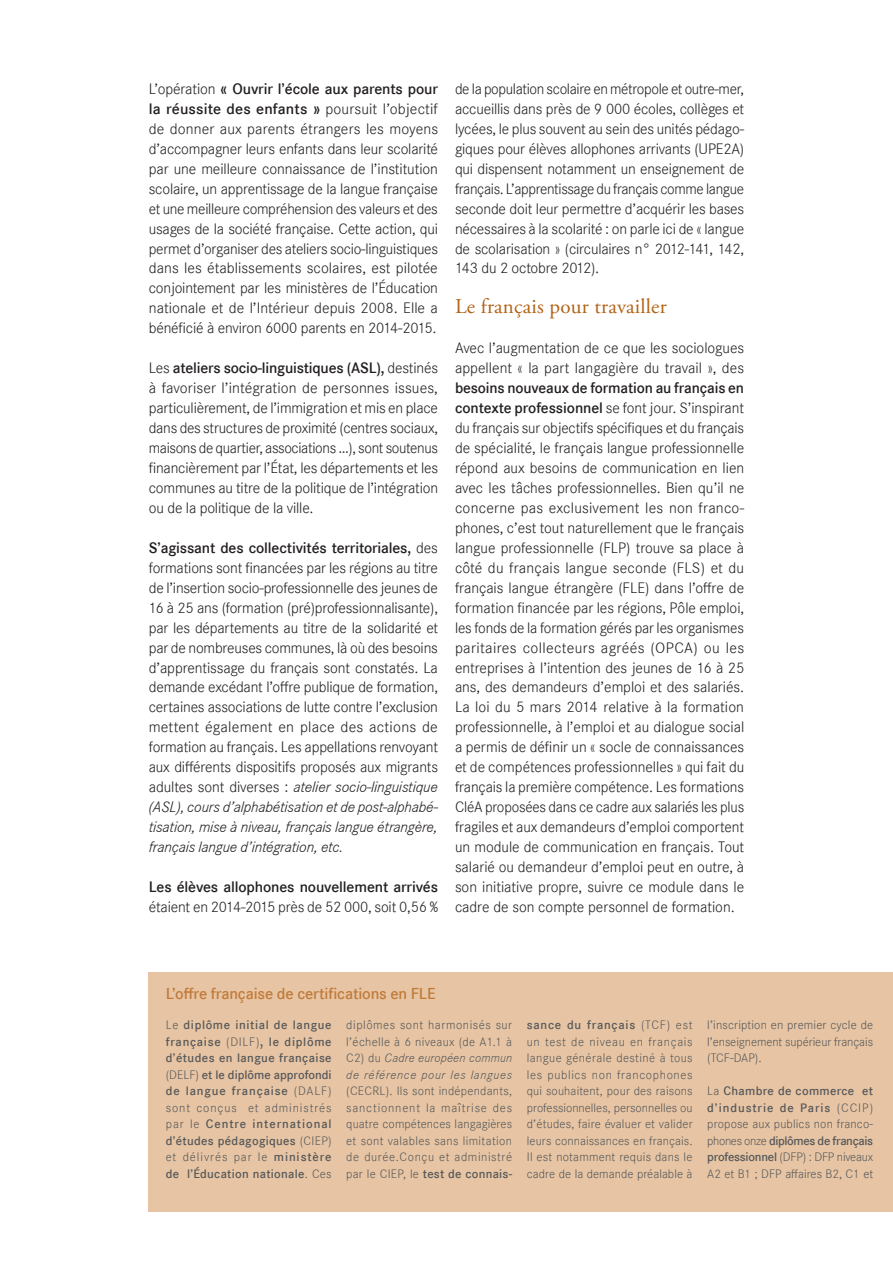
<style>
.page{position:relative;width:893px;height:1263px;background:#fff}
.page>*{position:absolute;margin:0;border:0;box-sizing:border-box;transform-origin:0 0}
.Sous_titre{font:21px "Adobe Garamond Pro";letter-spacing:.01em;color:#b36316}
.Colone_colorée{font:600 16.5px "Corporate S";letter-spacing:-.01em;color:#c17b3b}
.Labeur_-_MN{font:15.75px/20px "Corporate S Ligh";letter-spacing:-.01em;color:#231f20;text-align:justify}
.Colone_colorée-2{font:12.75px/16.5px "Corporate S Ligh";letter-spacing:.01em;color:#57585a;text-align:justify}
.Colone_colorée-3{font:600 12.75px/16.5px "Corporate S";letter-spacing:.025em;color:#57585a;text-align:justify}
.s1{font-family:"Corporate S";font-weight:600}
.s2{font-family:"Corpo S Lig";font-style:italic}
.s3{font-family:"Corporate S Ligh";font-weight:400}
.s4{font-weight:700}
</style>
<div class="page">
<div style="left:149px;top:972px;width:744px;height:239px;background:#e7c5a4"></div>
<p class="Labeur_-_MN" style="left:149px;top:79px;width:291px">L’opération <span class="s1">« Ouvrir l’école aux parents pour la réussite des enfants »</span> poursuit l’objectif de donner aux parents étrangers les moyens d’accompagner leurs enfants dans leur scolarité par une meilleure connaissance de l’institution scolaire, un apprentissage de la langue française et une meilleure compréhension des valeurs et des usages de la société française. Cette action, qui permet d’organiser des ateliers socio-linguistiques dans les établissements scolaires, est pilotée conjointement par les ministères de l’Éducation nationale et de l’Intérieur depuis 2008. Elle a bénéficié à environ 6000 parents en 2014-2015.</p>
<p class="Labeur_-_MN" style="left:149px;top:358px;width:291px">Les <span class="s1">ateliers socio-linguistiques (ASL),</span> destinés à favoriser l’intégration de personnes issues, particulièrement, de l’immigration et mis en place dans des structures de proximité (centres sociaux, maisons de quartier, associations …), sont soutenus financièrement par l’État, les départements et les communes au titre de la politique de l’intégration ou de la politique de la ville.</p>
<p class="Labeur_-_MN" style="left:149px;top:538px;width:291px"><span class="s1">S’agissant des collectivités territoriales,</span> des formations sont financées par les régions au titre de l’insertion socio-professionnelle des jeunes de 16 à 25 ans (formation (pré)professionnalisante), par les départements au titre de la solidarité et par de nombreuses communes, là où des besoins d’apprentissage du français sont constatés. La demande excédant l’offre publique de formation, certaines associations de lutte contre l’exclusion mettent également en place des actions de formation au français. Les appellations renvoyant aux différents dispositifs proposés aux migrants adultes sont diverses : <span class="s2">atelier socio-linguistique (ASL), cours d’alphabétisation et de post-alphabé&shy;tisation, mise à niveau, français langue étrangère, français langue d’intégration, etc.</span></p>
<p class="Labeur_-_MN" style="left:149px;top:877px;width:291px"><span class="s1">Les élèves allophones nouvellement arrivés </span>étaient en 2014-2015 près de 52 000, soit 0,56 %</p>
<p class="Labeur_-_MN" style="left:455px;top:79px;width:291px">de la population scolaire en métropole et outre-mer, accueillis dans près de 9 000 écoles, collèges et lycées, le plus souvent au sein des unités pédago&shy;giques pour élèves allophones arrivants (UPE2A) qui dispensent notamment un enseignement de français. L’apprentissage du français comme langue seconde doit leur permettre d’acquérir les bases nécessaires à la scolarité : on parle ici de « langue de scolarisation » (circulaires n° 2012-141, 142, 143 du 2 octobre 2012).</p>
<p class="Sous_titre" style="left:455px;top:294px;width:213px">Le français pour travailler</p>
<p class="Labeur_-_MN" style="left:455px;top:338px;width:291px">Avec l’augmentation de ce que les sociologues appellent « la part langagière du travail », des <span class="s1">besoins nouveaux de formation au français en contexte professionnel</span> se font jour. S’inspirant du français sur objectifs spécifiques et du français de spécialité, le français langue professionnelle répond aux besoins de communication en lien avec les tâches professionnelles. Bien qu’il ne concerne pas exclusivement les non franco&shy;phones, c’est tout naturellement que le français langue professionnelle (FLP) trouve sa place à côté du français langue seconde (FLS) et du français langue étrangère (FLE) dans l’offre de formation financée par les régions, Pôle emploi, les fonds de la formation gérés par les organismes paritaires collecteurs agréés (OPCA) ou les entreprises à l’intention des jeunes de 16 à 25 ans, des demandeurs d’emploi et des salariés.<br>La loi du 5 mars 2014 relative à la formation professionnelle, à l’emploi et au dialogue social a permis de définir un « socle de connaissances et de compétences professionnelles » qui fait du français la première compétence. Les formations CléA proposées dans ce cadre aux salariés les plus fragiles et aux demandeurs d’emploi comportent un module de communication en français. Tout salarié ou demandeur d’emploi peut en outre, à son initiative propre, suivre ce module dans le cadre de son compte personnel de formation.</p>
<p class="Colone_colorée" style="left:166px;top:984px;width:271px">L’offre française de certifications en FLE</p>
<p class="Colone_colorée-3" style="left:166px;top:1017px;width:167px"><span class="s3">Le</span> diplôme initial de langue française <span class="s3">(DILF)</span><span class="s4">,</span> le diplôme d’études en langue française <span class="s3">(DELF)</span> et le diplôme approfondi de langue française <span class="s3">(DALF) sont conçus et administrés par le</span> Centre international d’études pédagogiques <span class="s3">(CIEP) et délivrés par le</span> ministère de l’Éducation nationale<span class="s3">. Ces</span></p>
<p class="Colone_colorée-2" style="left:346px;top:1017px;width:167px">diplômes sont harmonisés sur l’échelle à 6 niveaux (de A1.1 à C2) du <span class="s2">Cadre européen commun de référence pour les langues </span>(CECRL). Ils sont indépendants, sanctionnent la maîtrise des quatre compétences langagières et sont valables sans limitation de durée.Conçu et administré par le CIEP, le <span class="s1">test de connais-</span></p>
<p class="Colone_colorée-2" style="left:527px;top:1017px;width:167px"><span class="s1">sance du français</span> (TCF) est un test de niveau en français langue générale destiné à tous les publics non francophones qui souhaitent, pour des raisons professionnelles, personnelles ou d’études, faire évaluer et valider leurs connaissances en français.<br>Il est notamment requis dans le cadre de la demande préalable à</p>
<p class="Colone_colorée-2" style="left:707px;top:1017px;width:167px">l’inscription en premier cycle de l’enseignement supérieur français (TCF-DAP).</p>
<p class="Colone_colorée-2" style="left:707px;top:1083px;width:167px">La <span class="s1">Chambre de commerce et d’industrie de Paris</span> (CCIP) propose aux publics non franco&shy;phones onze <span class="s1">diplômes de français professionnel</span> (DFP) : DFP niveaux A2 et B1 ; DFP affaires B2, C1 et</p>
</div>
